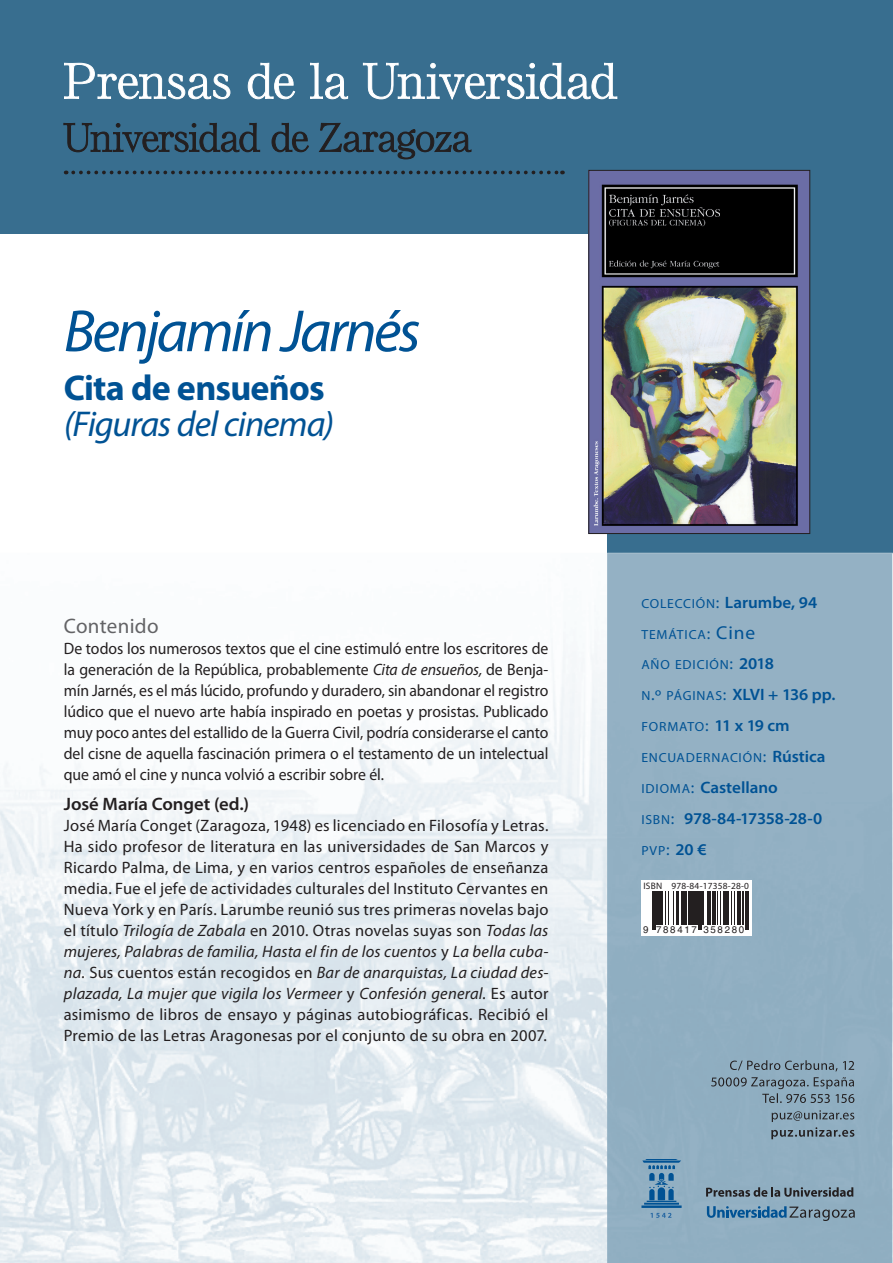
<style>
.page{position:relative;width:893px;height:1263px;background:#fff}
.page>*{position:absolute;margin:0;border:0;box-sizing:border-box;transform-origin:0 0}
.t1{font:italic 60px "Myriad Pro";letter-spacing:-.045em;color:#005294}
.t2{font:italic 36px "Myriad Pro";letter-spacing:-.03em;color:#005294}
.t3{font:700 36px "Myriad Pro";letter-spacing:-.025em;color:#005294}
.t4{font:21px "Myriad Pro";letter-spacing:.015em;color:#636366}
.t5{font:600 18px "Myriad Pro";letter-spacing:-.005em;color:#231f20;scale:1.04 1}
.t6{font:16.5px/21px "Myriad Pro";letter-spacing:.005em;color:#231f20;text-align:justify}
.t7{font:16.5px/21px "Myriad Pro";letter-spacing:.005em;color:#231f20;text-align:justify;scale:.95 1}
.t8{font:600 16.5px/30.9px "Myriad Pro";letter-spacing:-.005em;color:#005294;scale:1.04 1}
.t9{font:13.2px "Myriad Pro Regular SC800";letter-spacing:.06em;color:#005294;scale:1.04 1}
.t10{font:9.75px "Helvetica";letter-spacing:.17em;color:#231f20}
.t11{font:9.3px "Myriad Pro";letter-spacing:.025em;color:#231f20}
.s1{font-style:italic}
.s2{font-family:"Myriad Pro Regular SC800";font-weight:400;font-size:13.2px}
.s3{font-family:"Myriad Pro Regular SC800";font-weight:400}
.s4{font-size:16.5px}
.s5{font-family:"Myriad Pro";font-size:18.75px}
.s6{font-family:"Myriad Pro";font-weight:600;font-size:16.5px}
</style>
<div class="page">
<div style="left:0;top:0;width:892px;height:234px;background:#386e8f"></div>
<div style="left:607px;top:171px;width:286px;height:382px;background:#386e8f"></div>
<img style="left:0;top:642px;width:607px;height:621px">
<div style="left:607px;top:553px;width:286px;height:710px;background:#92b0c3"></div>
<svg style="left:707px;top:1206px;width:148px;height:15px;background:#698ea8"></svg>
<svg style="left:706px;top:1187px;width:147px;height:10px"></svg>
<svg style="left:641px;top:1159px;width:41px;height:59px;background:#6492b3"></svg>
<svg style="left:771px;top:1110px;width:83px;height:29px;background:#7b93a2"></svg>
<svg style="left:711px;top:1077px;width:143px;height:26px;background:#7d97a7"></svg>
<svg style="left:730px;top:1060px;width:124px;height:11px"></svg>
<svg style="left:64px;top:123px;width:407px;height:36px"></svg>
<svg style="left:64px;top:63px;width:553px;height:37px"></svg>
<svg style="left:73px;top:171px;width:490px;height:3px"></svg>
<img style="left:590px;top:172px;width:218px;height:360px">
<div style="left:588px;top:170px;width:222px;height:364px;border:1px solid #231f20"></div>
<div style="left:641px;top:880px;width:111px;height:55px;background:#fff"></div>
<svg style="left:653px;top:891px;width:96px;height:39px"></svg>
<hr style="left:652px;top:891px;width:1px;height:39px;background:#231f20">
<hr style="left:654px;top:891px;width:1px;height:39px;background:#231f20">
<hr style="left:656px;top:891px;width:3px;height:34px;background:#231f20">
<hr style="left:660px;top:891px;width:2px;height:34px;background:#231f20">
<hr style="left:665px;top:891px;width:1px;height:34px;background:#231f20">
<hr style="left:668px;top:891px;width:1px;height:34px;background:#231f20">
<hr style="left:672px;top:891px;width:1px;height:34px;background:#231f20">
<hr style="left:676px;top:891px;width:1px;height:34px;background:#231f20">
<hr style="left:677px;top:891px;width:1px;height:34px;background:#231f20">
<hr style="left:681px;top:891px;width:2px;height:34px;background:#231f20">
<hr style="left:684px;top:891px;width:3px;height:34px;background:#231f20">
<hr style="left:688px;top:891px;width:3px;height:34px;background:#231f20">
<hr style="left:691px;top:891px;width:4px;height:34px;background:#231f20">
<hr style="left:696px;top:891px;width:2px;height:34px;background:#231f20">
<hr style="left:699px;top:891px;width:1px;height:39px;background:#231f20">
<hr style="left:701px;top:891px;width:1px;height:39px;background:#231f20">
<hr style="left:703px;top:891px;width:1px;height:34px;background:#231f20">
<hr style="left:708px;top:891px;width:1px;height:34px;background:#231f20">
<hr style="left:710px;top:891px;width:1px;height:34px;background:#231f20">
<hr style="left:713px;top:891px;width:3px;height:34px;background:#231f20">
<hr style="left:717px;top:891px;width:1px;height:34px;background:#231f20">
<hr style="left:720px;top:891px;width:1px;height:34px;background:#231f20">
<hr style="left:724px;top:891px;width:2px;height:34px;background:#231f20">
<hr style="left:727px;top:891px;width:2px;height:34px;background:#231f20">
<hr style="left:731px;top:891px;width:1px;height:34px;background:#231f20">
<hr style="left:734px;top:891px;width:1px;height:34px;background:#231f20">
<hr style="left:738px;top:891px;width:3px;height:34px;background:#231f20">
<hr style="left:743px;top:891px;width:1px;height:34px;background:#231f20">
<hr style="left:745px;top:891px;width:1px;height:39px;background:#231f20">
<hr style="left:747px;top:891px;width:1px;height:39px;background:#231f20">
<h1 class="t1" style="left:64px;top:294px;width:358px">Benjamín Jarnés</h1>
<h2 class="t3" style="left:64px;top:364px;width:262px">Cita de ensueños</h2>
<h2 class="t2" style="left:64px;top:402px;width:272px">(Figuras del cinema)</h2>
<p class="t4" style="left:64px;top:613px;width:96px">Contenido</p>
<p class="t7" style="left:64px;top:637px;width:512px">De todos los numerosos textos que el cine estimuló entre los escritores de la generación de la República, probablemente <span class="s1">Cita de ensueños,</span> de Benja&shy;mín Jarnés, es el más lúcido, profundo y duradero, sin abandonar el registro lúdico que el nuevo arte había inspirado en poetas y prosistas. Publicado muy poco antes del estallido de la Guerra Civil, podría considerarse el canto del cisne de aquella fascinación primera o el testamento de un intelectual que amó el cine y nunca volvió a escribir sobre él.</p>
<p class="t5" style="left:64px;top:792px;width:180px">José María Conget (ed.)</p>
<p class="t6" style="left:64px;top:815px;width:486px">José María Conget (Zaragoza, 1948) es licenciado en Filosofía y Letras.<br>Ha sido profesor de literatura en las universidades de San Marcos y Ricardo Palma, de Lima, y en varios centros españoles de enseñanza media. Fue el jefe de actividades culturales del Instituto Cervantes en Nueva York y en París. Larumbe reunió sus tres primeras novelas bajo el título <span class="s1">Trilogía de Zabala</span> en 2010. Otras novelas suyas son <span class="s1">Todas las mujeres, Palabras de familia, Hasta el fin de los cuentos</span> y <span class="s1">La bella cuba&shy;na.</span> Sus cuentos están recogidos en <span class="s1">Bar de anarquistas, La ciudad des&shy;plazada, La mujer que vigila los Vermeer</span> y <span class="s1">Confesión general.</span> Es autor asimismo de libros de ensayo y páginas autobiográficas. Recibió el Premio de las Letras Aragonesas por el conjunto de su obra en 2007.</p>
<p class="t8" style="left:641px;top:586px;width:171px"><span class="s2">COLECCIÓN</span><span class="s3">:</span> Larumbe, 94</p>
<p class="t9" style="left:641px;top:626px;width:111px">TEMÁTICA<span class="s4">:</span> <span class="s5">Cine</span></p>
<p class="t9" style="left:641px;top:657px;width:129px">AÑO EDICIÓN<span class="s4">:</span> <span class="s6">2018</span></p>
<p class="t8" style="left:641px;top:679px;width:188px"><span class="s2">N</span><span class="s3">.º</span> <span class="s2">PÁGINAS</span><span class="s3">:</span> XLVI + 136 pp.</p>
<p class="t9" style="left:641px;top:719px;width:144px">FORMATO<span class="s4">:</span> <span class="s6">11 x 19 cm</span></p>
<p class="t9" style="left:641px;top:749px;width:179px">ENCUADERNACIÓN<span class="s4">:</span> <span class="s6">Rústica</span></p>
<p class="t8" style="left:641px;top:771px;width:176px"><span class="s2">IDIOMA</span><span class="s3">:</span> Castellano<br><span class="s2">ISBN</span><span class="s3">:</span> 978-84-17358-28-0</p>
<p class="t9" style="left:641px;top:842px;width:64px">PVP<span class="s4">:</span> <span class="s6">20 €</span></p>
<p class="t11" style="left:643px;top:880px;width:107px">ISBN 978-84-17358-28-0</p>
<p class="t10" style="left:643px;top:924px;width:103px">9 788417 358280</p>
</div>
